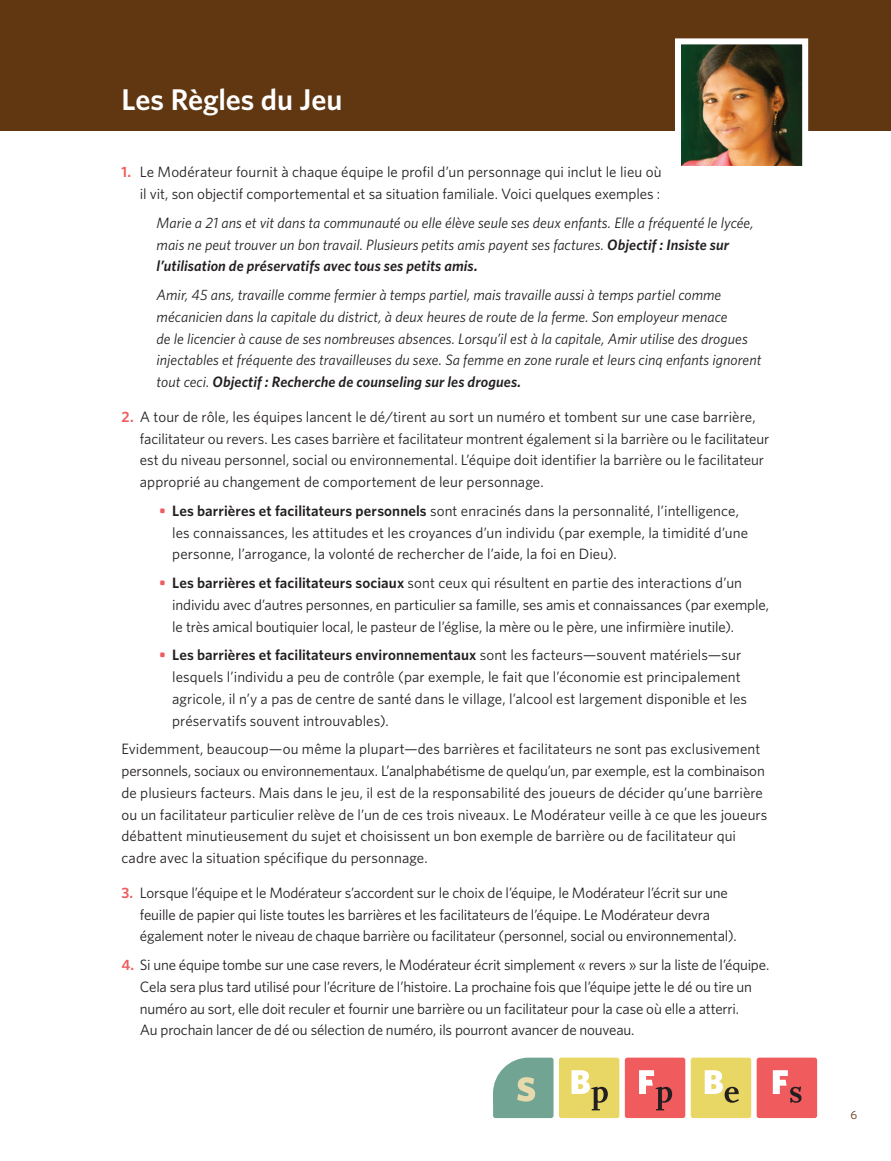
<style>
.page{position:relative;width:891px;height:1161px;background:#fff}
.page>*{position:absolute;margin:0;border:0;box-sizing:border-box;transform-origin:0 0}
.t1{font:600 30px "Whitney";letter-spacing:-.005em;color:#fff}
.t2{font:15px/21.8px "Whitney";letter-spacing:-.005em;color:#231f20}
.t3{font:italic 15px/21.8px "Whitney";letter-spacing:.005em;color:#231f20}
.t4{font:12px "Whitney";color:#603711}
.s1{font-weight:600;color:#f05c5e}
.s2{font-weight:600}
</style>
<div class="page">
<div style="left:0;top:0;width:891px;height:130px;background:#603711"></div>
<div style="left:691px;top:1058px;width:60px;height:60px;background:#e8d665;border-radius:2px"></div>
<svg style="left:705px;top:1070px;width:34px;height:33px"></svg>
<div style="left:559px;top:1058px;width:60px;height:60px;background:#e8d665;border-radius:2px"></div>
<svg style="left:572px;top:1070px;width:36px;height:40px"></svg>
<div style="left:625px;top:1058px;width:60px;height:60px;background:#f05c5e;border-radius:2px"></div>
<svg style="left:639px;top:1070px;width:33px;height:40px"></svg>
<svg style="left:493px;top:1058px;width:61px;height:60px;background:#85af9c"></svg>
<div style="left:757px;top:1058px;width:60px;height:60px;background:#f05c5e;border-radius:2px"></div>
<svg style="left:773px;top:1070px;width:29px;height:33px"></svg>
<img style="left:682px;top:45px;width:119px;height:120px">
<div style="left:675px;top:38px;width:133px;height:134px;border:6px solid #fff"></div>
<h1 class="t1" style="left:122px;top:82px;width:222px">Les Règles du Jeu</h1>
<p class="t2" style="left:122px;top:161px;width:542px;text-align:right"><span class="s1">1.</span> Le Modérateur fournit à chaque équipe le profil d’un personnage qui inclut le lieu où il vit, son objectif comportemental et sa situation familiale. Voici quelques exemples :</p>
<p class="t3" style="left:157px;top:211px;width:599px">Marie a 21 ans et vit dans ta communauté ou elle élève seule ses deux enfants. Elle a fréquenté le lycée, mais ne peut trouver un bon travail. Plusieurs petits amis payent ses factures. <span class="s2">Objectif : Insiste sur l’utilisation de préservatifs avec tous ses petits amis.</span></p>
<p class="t3" style="left:157px;top:284px;width:606px">Amir, 45 ans, travaille comme fermier à temps partiel, mais travaille aussi à temps partiel comme mécanicien dans la capitale du district, à deux heures de route de la ferme. Son employeur menace<br>de le licencier à cause de ses nombreuses absences. Lorsqu’il est à la capitale, Amir utilise des drogues injectables et fréquente des travailleuses du sexe. Sa femme en zone rurale et leurs cinq enfants ignorent tout ceci. <span class="s2">Objectif : Recherche de counseling sur les drogues.</span></p>
<p class="t2" style="left:140px;top:405px;width:631px;text-indent:-18px"><span class="s1">2.</span> A tour de rôle, les équipes lancent le dé/tirent au sort un numéro et tombent sur une case barrière, facilitateur ou revers. Les cases barrière et facilitateur montrent également si la barrière ou le facilitateur est du niveau personnel, social ou environnemental. L’équipe doit identifier la barrière ou le facilitateur approprié au changement de comportement de leur personnage.</p>
<p class="t2" style="left:172px;top:499px;width:577px;text-indent:-13px"><span class="s1">•</span> <span class="s2">Les barrières et facilitateurs personnels</span> sont enracinés dans la personnalité, l’intelligence, les connaissances, les attitudes et les croyances d’un individu (par exemple, la timidité d’une personne, l’arrogance, la volonté de rechercher de l’aide, la foi en Dieu).</p>
<p class="t2" style="left:172px;top:572px;width:598px;text-indent:-13px"><span class="s1">•</span> <span class="s2">Les barrières et facilitateurs sociaux</span> sont ceux qui résultent en partie des interactions d’un individu avec d’autres personnes, en particulier sa famille, ses amis et connaissances (par exemple, le très amical boutiquier local, le pasteur de l’église, la mère ou le père, une infirmière inutile).</p>
<p class="t2" style="left:172px;top:644px;width:576px;text-indent:-13px"><span class="s1">•</span> <span class="s2">Les barrières et facilitateurs environnementaux</span> sont les facteurs—souvent matériels—sur lesquels l’individu a peu de contrôle (par exemple, le fait que l’économie est principalement agricole, il n’y a pas de centre de santé dans le village, l’alcool est largement disponible et les préservatifs souvent introuvables).</p>
<p class="t2" style="left:122px;top:738px;width:648px">Evidemment, beaucoup—ou même la plupart—des barrières et facilitateurs ne sont pas exclusivement personnels, sociaux ou environnementaux. L’analphabétisme de quelqu’un, par exemple, est la combinaison de plusieurs facteurs. Mais dans le jeu, il est de la responsabilité des joueurs de décider qu’une barrière ou un facilitateur particulier relève de l’un de ces trois niveaux. Le Modérateur veille à ce que les joueurs débattent minutieusement du sujet et choisissent un bon exemple de barrière ou de facilitateur qui cadre avec la situation spécifique du personnage.</p>
<p class="t2" style="left:140px;top:881px;width:598px;text-indent:-18px"><span class="s1">3.</span> Lorsque l’équipe et le Modérateur s’accordent sur le choix de l’équipe, le Modérateur l’écrit sur une feuille de papier qui liste toutes les barrières et les facilitateurs de l’équipe. Le Modérateur devra également noter le niveau de chaque barrière ou facilitateur (personnel, social ou environnemental).</p>
<p class="t2" style="left:140px;top:954px;width:631px;text-indent:-18px"><span class="s1">4.</span> Si une équipe tombe sur une case revers, le Modérateur écrit simplement « revers » sur la liste de l’équipe.<br>Cela sera plus tard utilisé pour l’écriture de l’histoire. La prochaine fois que l’équipe jette le dé ou tire un numéro au sort, elle doit reculer et fournir une barrière ou un facilitateur pour la case où elle a atterri.<br>Au prochain lancer de dé ou sélection de numéro, ils pourront avancer de nouveau.</p>
<p class="t4" style="left:850px;top:1107px;width:8px">6</p>
</div>
